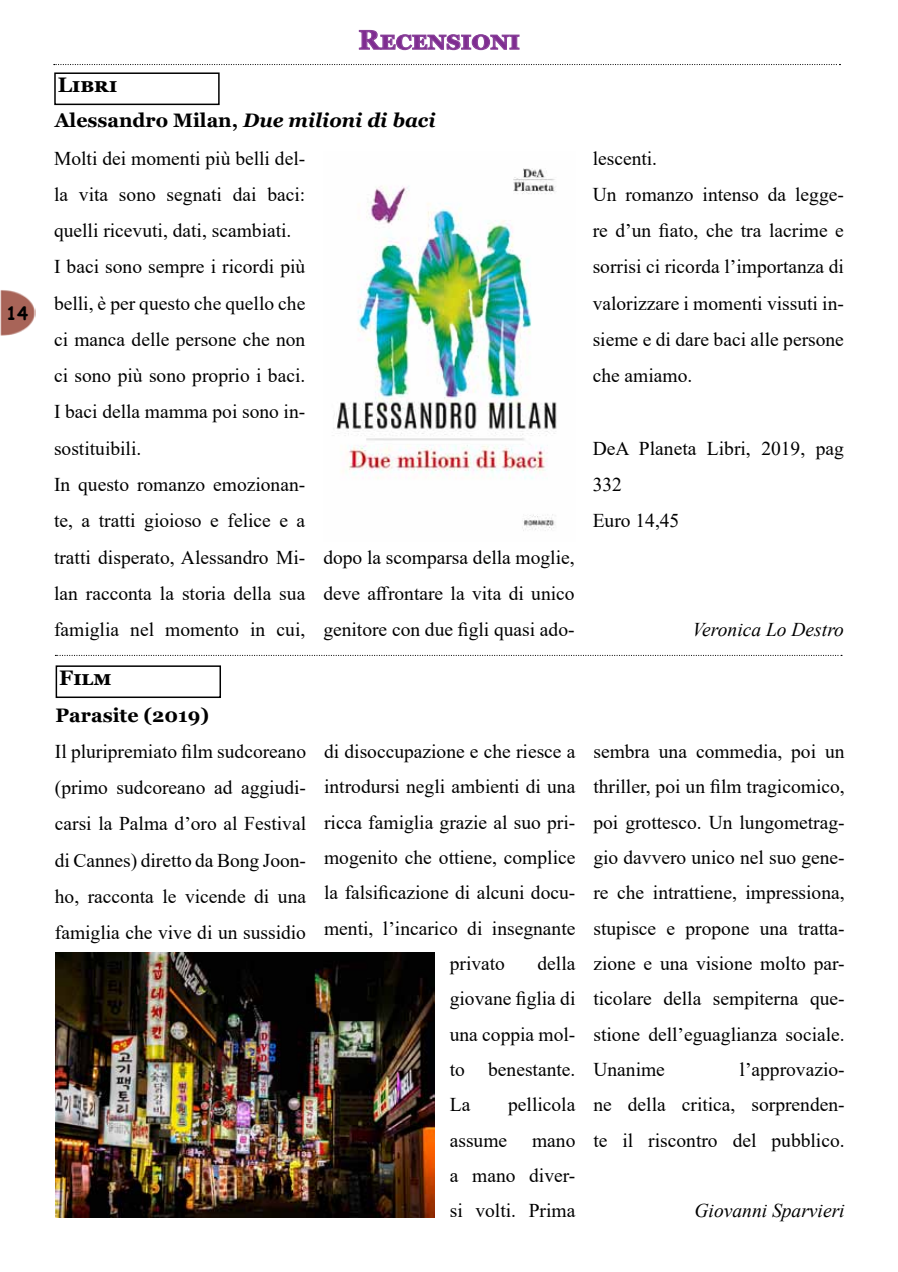
<style>
.page{position:relative;width:898px;height:1272px;background:#fff}
.page>*{position:absolute;margin:0;border:0;box-sizing:border-box;transform-origin:0 0}
.t1{font:700 27px "Georgia";letter-spacing:.005em;color:#7f2c91}
.t2{font:700 21px "Georgia";color:#000}
.t3{font:19.5px/36.3px "Times New Roman";color:#000;text-align:justify}
.t4{font:700 19.5px "Georgia";color:#000}
.t5{font:italic 19.5px "Times New Roman";color:#000}
.t6{font:700 18px "Comic Sans MS";color:#000}
.s1{font-style:italic}
</style>
<div class="page">
<img style="left:0;top:290px;width:35px;height:46px">
<svg style="left:358px;top:29px;width:162px;height:22px"></svg>
<svg style="left:55px;top:655px;width:786px;height:1px"></svg>
<svg style="left:54px;top:64px;width:786px;height:1px"></svg>
<div style="left:54px;top:72px;width:165px;height:33px;border:2px solid #000"></div>
<div style="left:56px;top:665px;width:165px;height:33px;border:2px solid #000"></div>
<img style="left:333px;top:168px;width:224px;height:363px">
<img style="left:56px;top:952px;width:378px;height:265px">
<p class="t6" style="left:6px;top:299px;width:23px">14</p>
<p class="t2" style="left:58px;top:71px;width:61px">Libri</p>
<h1 class="t1" style="left:358px;top:22px;width:163px">recensioni</h1>
<p class="t4" style="left:55px;top:108px;width:382px">Alessandro Milan, <span class="s1">Due milioni di baci</span></p>
<p class="t3" style="left:54px;top:139px;width:253px;text-align:left">Molti dei momenti più belli del&shy;la vita sono segnati dai baci: quelli ricevuti, dati, scambiati.<br>I baci sono sempre i ricordi più belli, è per questo che quello che ci manca delle persone che non ci sono più sono proprio i baci.<br>I baci della mamma poi sono in&shy;sostituibili.<br>In questo romanzo emozionan&shy;te, a tratti gioioso e felice e a tratti disperato, Alessandro Mi&shy;lan racconta la storia della sua famiglia nel momento in cui,</p>
<p class="t2" style="left:59px;top:664px;width:54px">Film</p>
<p class="t3" style="left:323px;top:539px;width:253px;line-height:35.7px">dopo la scomparsa della moglie, deve affrontare la vita di unico genitore con due figli quasi ado-</p>
<p class="t4" style="left:56px;top:702px;width:155px">Parasite (2019)</p>
<p class="t3" style="left:55px;top:732px;width:253px">Il pluripremiato film sudcoreano (primo sudcoreano ad aggiudi&shy;carsi la Palma d’oro al Festival di Cannes) diretto da Bong Joon&shy;ho, racconta le vicende di una famiglia che vive di un sussidio</p>
<p class="t3" style="left:324px;top:732px;width:253px">di disoccupazione e che riesce a</p>
<p class="t3" style="left:324px;top:768px;width:253px">introdursi negli ambienti di una</p>
<p class="t3" style="left:324px;top:803px;width:253px">ricca famiglia grazie al suo pri-</p>
<p class="t3" style="left:324px;top:838px;width:253px">mogenito che ottiene, complice</p>
<p class="t3" style="left:324px;top:874px;width:253px">la falsificazione di alcuni docu-</p>
<p class="t3" style="left:324px;top:909px;width:253px">menti, l’incarico di insegnante</p>
<p class="t3" style="left:449px;top:944px;width:57px">privato</p>
<p class="t3" style="left:449px;top:945px;width:127px;line-height:35.2px;text-indent:88px">della giovane figlia di una coppia mol&shy;to benestante.<br>La</p>
<p class="t3" style="left:508px;top:1086px;width:69px">pellicola</p>
<p class="t3" style="left:449px;top:1121px;width:59px">assume</p>
<p class="t3" style="left:449px;top:1121px;width:127px;line-height:35.2px;text-indent:82px">mano a mano diver&shy;si volti. Prima</p>
<p class="t3" style="left:592px;top:139px;width:253px;text-align:left">lescenti.<br>Un romanzo intenso da legge&shy;re d’un fiato, che tra lacrime e sorrisi ci ricorda l’importanza di valorizzare i momenti vissuti in&shy;sieme e di dare baci alle persone che amiamo.</p>
<p class="t3" style="left:592px;top:429px;width:253px;text-align:left">DeA Planeta Libri, 2019, pag<br>332<br>Euro 14,45</p>
<p class="t5" style="left:692px;top:616px;width:153px">Veronica Lo Destro</p>
<p class="t3" style="left:593px;top:733px;width:253px;line-height:35.2px">sembra una commedia, poi un thriller, poi un film tragicomico, poi grottesco. Un lungometrag&shy;gio davvero unico nel suo gene&shy;re che intrattiene, impressiona, stupisce e propone una tratta&shy;zione e una visione molto par&shy;ticolare della sempiterna que&shy;stione dell’eguaglianza sociale.<br>Unanime</p>
<p class="t3" style="left:593px;top:1051px;width:253px;line-height:35.2px;text-indent:146px">l’approvazio&shy;ne della critica, sorprenden&shy;te il riscontro del pubblico.</p>
<p class="t5" style="left:694px;top:1197px;width:152px">Giovanni Sparvieri</p>
</div>
